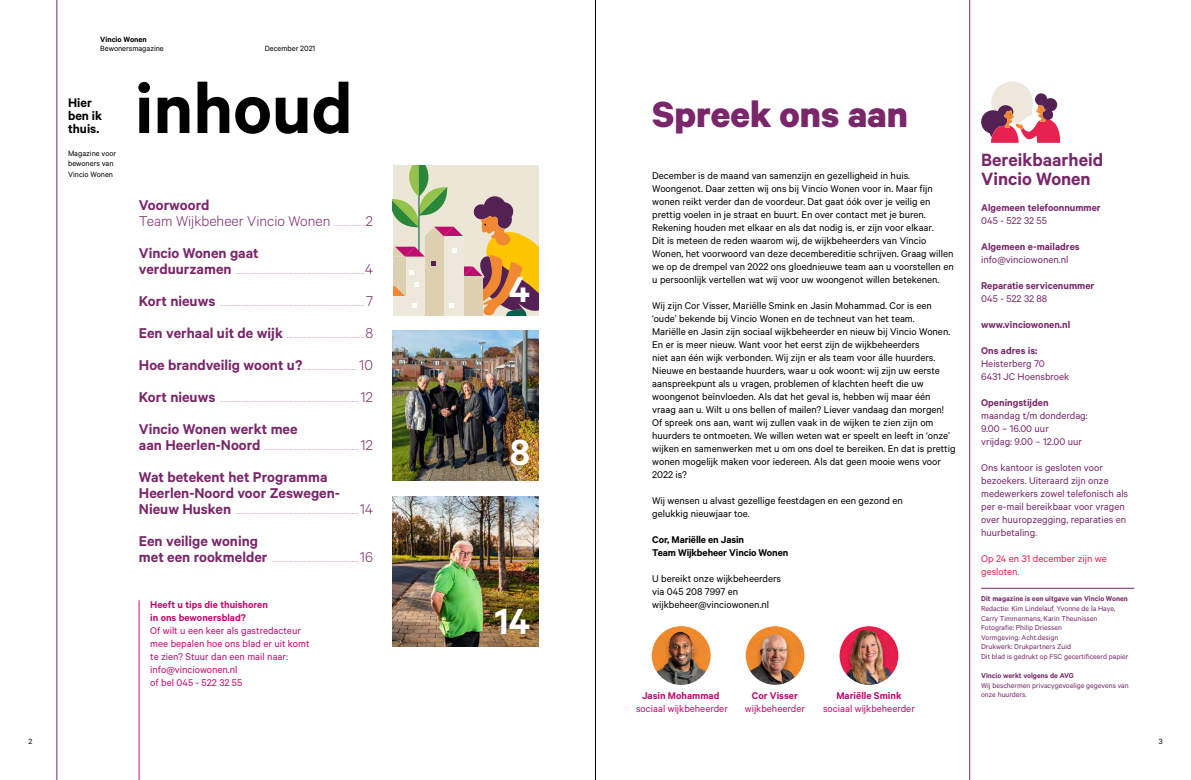
<style>
.page{position:relative;width:1191px;height:780px;background:#fff}
.page>*{position:absolute;margin:0;border:0;box-sizing:border-box;transform-origin:0 0}
.t1{font:600 79px "Calibre";color:#000}
.t2{font:700 40.9px "Calibre";color:#79276a}
.t3{font:600 40.9px "Calibre";color:#fff}
.t4{font:600 20px/19.5px "Calibre";color:#79276a}
.t5{font:600 16px/16px "Calibre";color:#79276a}
.t6{font:300 16px/16px "Calibre";color:#79276a}
.t7{font:600 14px/13px "Calibre";color:#000}
.t8{font:11px/13px "Calibre";color:#000}
.t9{font:11px/13px "Calibre";color:#79276a}
.t10{font:11px/13px "Calibre";color:#bf0c6f}
.t11{font:600 11px "Calibre";color:#79276a}
.t12{font:600 11px/13px "Calibre";color:#bf0c6f}
.t13{font:600 11px/13px "Calibre";letter-spacing:-.01em;color:#000}
.t14{font:11px/13px "Calibre";color:#e6224f}
.t15{font:300 9px "Calibre";color:#79276a}
.t16{font:8.5px/10.2px "Calibre";color:#000}
.t17{font:600 8.5px "Calibre";color:#000}
.t18{font:8px/9.6px "Calibre";color:#79276a}
.t19{font:600 8px "Calibre";color:#79276a}
.s1{font-weight:600}
.s2{font-size:9px}
.s3{font-weight:600;font-size:16px}
.s4{font-size:16px}
</style>
<div class="page">
<hr style="left:57px;top:0;width:1px;height:780px;background:#79276a">
<img style="left:393px;top:330px;width:146px;height:150px">
<img style="left:393px;top:496px;width:146px;height:150px">
<div style="left:493px;top:606px;width:39px;height:30px;background:#000;opacity:.47"></div>
<svg style="left:981px;top:81px;width:79px;height:62px"></svg>
<hr style="left:981px;top:588px;width:153px;height:1px;background:#79276a">
<hr style="left:969px;top:0;width:1px;height:780px;background:#79276a">
<img style="left:745px;top:626px;width:59px;height:59px;border-radius:29px">
<img style="left:839px;top:626px;width:59px;height:59px;border-radius:29px">
<img style="left:652px;top:626px;width:58px;height:59px;border-radius:29px">
<hr style="left:139px;top:600px;width:1px;height:180px;background:#bf0c6f">
<svg style="left:393px;top:166px;width:146px;height:150px;background:#d1be9d"></svg>
<hr style="left:595px;top:0;width:1px;height:780px;background:#000">
<p class="t17" style="left:100px;top:34px;width:48px">Vincio Wonen</p>
<p class="t16" style="left:100px;top:43px;width:65px">Bewonersmagazine</p>
<p class="t16" style="left:265px;top:43px;width:52px">December 2021</p>
<h1 class="t1" style="left:135px;top:61px;width:219px">inhoud</h1>
<p class="t7" style="left:68px;top:96px;width:36px">Hier ben ik thuis.</p>
<p class="t16" style="left:68px;top:148px;width:50px">Magazine voor bewoners van<br>Vincio Wonen</p>
<h3 class="t6" style="left:139px;top:196px;width:236px"><span class="s1">Voorwoord<br></span>Team Wijkbeheer Vincio Wonen <span class="s2">................</span> 2</h3>
<h3 class="t5" style="left:139px;top:244px;width:121px">Vincio Wonen gaat</h3>
<p class="t15" style="left:139px;top:266px;width:235px"><span class="s3">verduurzamen</span> ....................................................................<span class="s4">4</span></p>
<p class="t15" style="left:139px;top:298px;width:236px"><span class="s3">Kort nieuws</span> ............................................................................<span class="s4">7</span></p>
<p class="t15" style="left:139px;top:330px;width:236px"><span class="s3">Een verhaal uit de wijk</span> .........................................<span class="s4">8</span></p>
<p class="t15" style="left:139px;top:362px;width:236px"><span class="s3">Hoe brandveilig woont u?</span>............................. <span class="s4">10</span></p>
<p class="t15" style="left:139px;top:394px;width:236px"><span class="s3">Kort nieuws</span> .........................................................................<span class="s4">12</span></p>
<h3 class="t5" style="left:139px;top:420px;width:160px">Vincio Wonen werkt mee</h3>
<p class="t15" style="left:139px;top:442px;width:235px"><span class="s3">aan Heerlen-Noord</span> ..................................................<span class="s4">12</span></p>
<h3 class="t5" style="left:139px;top:468px;width:202px">Wat betekent het Programma<br>Heerlen-Noord voor Zeswegen-</h3>
<p class="t15" style="left:139px;top:506px;width:235px"><span class="s3">Nieuw Husken</span> .................................................................<span class="s4">14</span></p>
<h3 class="t5" style="left:139px;top:532px;width:121px">Een veilige woning</h3>
<p class="t15" style="left:139px;top:554px;width:236px"><span class="s3">met een rookmelder</span> ..............................................<span class="s4">16</span></p>
<p class="t12" style="left:150px;top:597px;width:119px">Heeft u tips die thuishoren in ons bewonersblad?</p>
<p class="t10" style="left:150px;top:623px;width:161px">Of wilt u een keer als gastredacteur mee bepalen hoe ons blad er uit komt te zien? Stuur dan een mail naar: info@vinciowonen.nl<br>of bel 045 - 522 32 55</p>
<h2 class="t3" style="left:509px;top:265px;width:23px">4</h2>
<h2 class="t3" style="left:510px;top:427px;width:22px">8</h2>
<h2 class="t3" style="left:495px;top:596px;width:37px">14</h2>
<h2 class="t2" style="left:652px;top:89px;width:257px">Spreek ons aan</h2>
<p class="t8" style="left:652px;top:168px;width:303px">December is de maand van samenzijn en gezelligheid in huis.<br>Woongenot. Daar zetten wij ons bij Vincio Wonen voor in. Maar fijn wonen reikt verder dan de voordeur. Dat gaat óók over je veilig en prettig voelen in je straat en buurt. En over contact met je buren.<br>Rekening houden met elkaar en als dat nodig is, er zijn voor elkaar.<br>Dit is meteen de reden waarom wij, de wijkbeheerders van Vincio Wonen, het voorwoord van deze decembereditie schrijven. Graag willen we op de drempel van 2022 ons gloednieuwe team aan u voorstellen en u persoonlijk vertellen wat wij voor uw woongenot willen betekenen.</p>
<p class="t8" style="left:652px;top:298px;width:305px">Wij zijn Cor Visser, Mariëlle Smink en Jasin Mohammad. Cor is een ‘oude’ bekende bij Vincio Wonen en de techneut van het team.<br>Mariëlle en Jasin zijn sociaal wijkbeheerder en nieuw bij Vincio Wonen.<br>En er is meer nieuw. Want voor het eerst zijn de wijkbeheerders<br>niet aan één wijk verbonden. Wij zijn er als team voor álle huurders.<br>Nieuwe en bestaande huurders, waar u ook woont: wij zijn uw eerste aanspreekpunt als u vragen, problemen of klachten heeft die uw woongenot beïnvloeden. Als dat het geval is, hebben wij maar één vraag aan u. Wilt u ons bellen of mailen? Liever vandaag dan morgen!<br>Of spreek ons aan, want wij zullen vaak in de wijken te zien zijn om huurders te ontmoeten. We willen weten wat er speelt en leeft in ‘onze’ wijken en samenwerken met u om ons doel te bereiken. En dat is prettig wonen mogelijk maken voor iedereen. Als dat geen mooie wens voor 2022 is?</p>
<p class="t8" style="left:652px;top:493px;width:252px">Wij wensen u alvast gezellige feestdagen en een gezond en gelukkig nieuwjaar toe.</p>
<p class="t13" style="left:652px;top:532px;width:138px">Cor, Mariëlle en Jasin<br>Team Wijkbeheer Vincio Wonen</p>
<p class="t8" style="left:652px;top:571px;width:130px">U bereikt onze wijkbeheerders via 045 208 7997 en wijkbeheer@vinciowonen.nl</p>
<p class="t12" style="left:642px;top:688px;width:79px">Jasin Mohammad</p>
<p class="t10" style="left:636px;top:701px;width:93px">sociaal wijkbeheerder</p>
<p class="t12" style="left:751px;top:688px;width:48px">Cor Visser</p>
<p class="t10" style="left:745px;top:701px;width:62px">wijkbeheerder</p>
<p class="t12" style="left:836px;top:688px;width:67px">Mariëlle Smink</p>
<p class="t10" style="left:823px;top:701px;width:93px">sociaal wijkbeheerder</p>
<h3 class="t4" style="left:981px;top:149px;width:123px">Bereikbaarheid<br>Vincio Wonen</h3>
<p class="t11" style="left:981px;top:201px;width:121px">Algemeen telefoonnummer</p>
<p class="t9" style="left:981px;top:214px;width:67px">045 - 522 32 55</p>
<p class="t11" style="left:981px;top:240px;width:100px">Algemeen e-mailadres</p>
<p class="t9" style="left:981px;top:253px;width:89px">info@vinciowonen.nl</p>
<p class="t11" style="left:981px;top:279px;width:115px">Reparatie servicenummer</p>
<p class="t9" style="left:981px;top:292px;width:68px">045 - 522 32 88</p>
<p class="t11" style="left:981px;top:318px;width:91px">www.vinciowonen.nl</p>
<p class="t11" style="left:981px;top:344px;width:58px">Ons adres is:</p>
<p class="t9" style="left:981px;top:357px;width:90px">Heisterberg 70<br>6431 JC Hoensbroek</p>
<p class="t11" style="left:981px;top:396px;width:69px">Openingstijden</p>
<p class="t9" style="left:981px;top:409px;width:108px">maandag t/m donderdag:<br>9.00 – 16.00 uur<br>vrijdag: 9.00 – 12.00 uur</p>
<p class="t9" style="left:981px;top:461px;width:148px">Ons kantoor is gesloten voor bezoekers. Uiteraard zijn onze medewerkers zowel telefonisch als per e-mail bereikbaar voor vragen over huuropzegging, reparaties en huurbetaling.</p>
<p class="t14" style="left:981px;top:552px;width:127px">Op 24 en 31 december zijn we gesloten.</p>
<p class="t19" style="left:981px;top:594px;width:148px">Dit magazine is een uitgave van Vincio Wonen</p>
<p class="t18" style="left:981px;top:603px;width:149px">Redactie: Kim Lindelauf, Yvonne de la Haye, Carry Timmermans, Karin Theunissen Fotografie: Philip Driessen<br>Vormgeving: Acht.design<br>Drukwerk: Drukpartners Zuid<br>Dit blad is gedrukt op FSC gecertificeerd papier</p>
<p class="t19" style="left:981px;top:671px;width:94px">Vincio werkt volgens de AVG</p>
<p class="t18" style="left:981px;top:680px;width:149px">Wij beschermen privacygevoelige gegevens van onze huurders.</p>
<p class="t16" style="left:28px;top:736px;width:5px">2</p>
<p class="t16" style="left:1158px;top:736px;width:5px">3</p>
</div>
